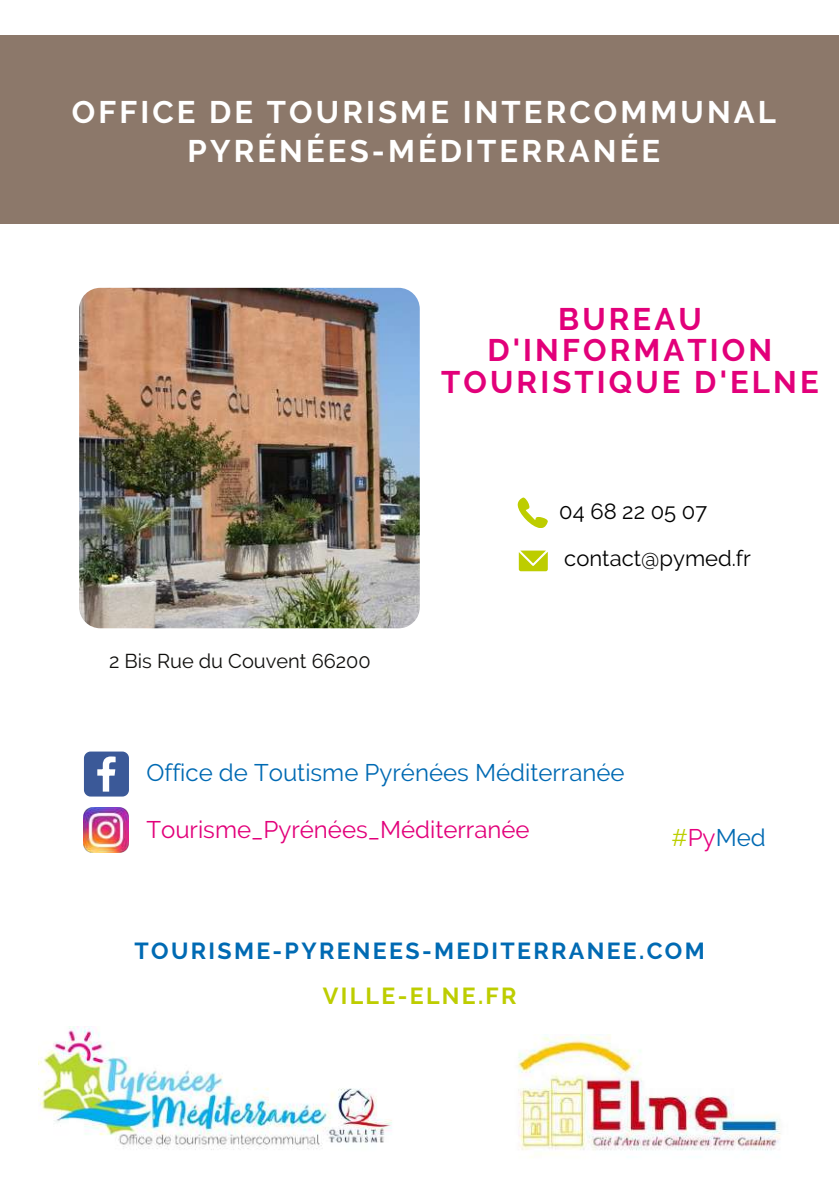
<style>
.page{position:relative;width:839px;height:1191px;background:#fff}
.page>*{position:absolute;margin:0;border:0;box-sizing:border-box;transform-origin:0 0}
.t1{font:700 31px/39px "Raleway";letter-spacing:.1em;color:#fff;text-align:center}
.t2{font:700 31px/31.8px "Raleway";letter-spacing:.1em;color:#e2007a;text-align:center}
.t3{font:24px "Raleway";color:#006ab3}
.t4{font:24px "Raleway";color:#e2007a}
.t5{font:700 23.2px "Raleway";letter-spacing:.1em;color:#006ab3}
.t6{font:700 23.2px "Raleway";letter-spacing:.1em;color:#bdcd00}
.t7{font:22px "Raleway";color:#000}
.t8{font:20px "Raleway";color:#100f0d}
.s1{color:#bccf00}
.s2{color:#e6007e}
</style>
<div class="page">
<img style="left:79px;top:288px;width:341px;height:340px;border-radius:21px">
<svg style="left:519px;top:551px;width:28px;height:20px"></svg>
<svg style="left:517px;top:498px;width:30px;height:30px"></svg>
<div style="left:0;top:35px;width:838px;height:189px;background:#8c786a"></div>
<img style="left:84px;top:808px;width:45px;height:45px">
<svg style="left:84px;top:752px;width:45px;height:45px;background:#5f77ab"></svg>
<img style="left:517px;top:1034px;width:264px;height:124px">
<img style="left:38px;top:1027px;width:354px;height:123px">
<p class="t1" style="left:72px;top:93px;width:705px">OFFICE DE TOURISME INTERCOMMUNAL<br>PYRÉNÉES-MÉDITERRANÉE</p>
<p class="t2" style="left:441px;top:303px;width:379px">BUREAU<br>D'INFORMATION<br>TOURISTIQUE D'ELNE</p>
<p class="t7" style="left:559px;top:498px;width:149px">04 68 22 05 07</p>
<p class="t8" style="left:109px;top:649px;width:263px">2 Bis Rue du Couvent 66200</p>
<p class="t7" style="left:564px;top:545px;width:188px">contact@pymed.fr</p>
<p class="t3" style="left:146px;top:759px;width:479px">Office de Toutisme Pyrénées Méditerranée</p>
<p class="t4" style="left:146px;top:815px;width:385px">Tourisme_Pyrénées_Méditerranée</p>
<p class="t3" style="left:671px;top:823px;width:96px"><span class="s1">#</span><span class="s2">Py</span>Med</p>
<p class="t5" style="left:135px;top:937px;width:571px">TOURISME-PYRENEES-MEDITERRANEE.COM</p>
<p class="t6" style="left:323px;top:982px;width:195px">VILLE-ELNE.FR</p>
</div>
